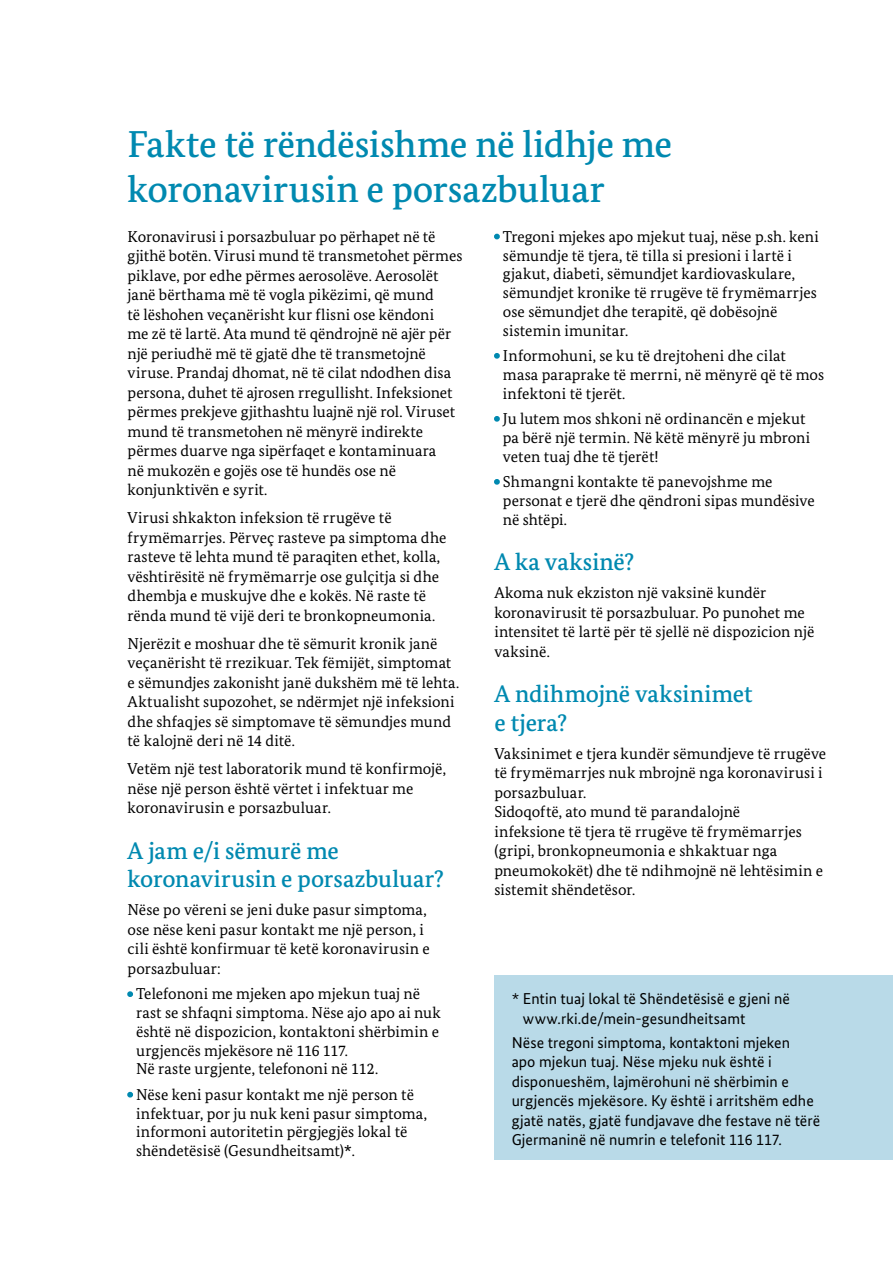
<style>
.page{position:relative;width:893px;height:1263px;background:#fff}
.page>*{position:absolute;margin:0;border:0;box-sizing:border-box;transform-origin:0 0}
.Head_2_BMG{font:500 37.5px/45px "Bundes Serif";letter-spacing:-.005em;color:#0089b0}
.Head_3_BMG{font:500 24px/28.5px "Bundes Serif";color:#0089b0}
.Fließ_BMG{font:15.75px/19.5px "Bundes Serif";color:#000}
.Fließ_aufzählung_BMG{font:15.75px/18.8px "Bundes Serif";letter-spacing:.005em;color:#000}
.Kasten_BMG{font:15.75px/19.5px "Bundes Sans";letter-spacing:.005em;color:#000}
.s1{font-weight:700;color:#0089b0}
</style>
<div class="page">
<div style="left:494px;top:975px;width:399px;height:185px;background:#b9dae8"></div>
<svg style="left:127px;top:991px;width:6px;height:6px"></svg>
<svg style="left:127px;top:1092px;width:6px;height:5px"></svg>
<svg style="left:494px;top:234px;width:6px;height:5px"></svg>
<svg style="left:494px;top:353px;width:6px;height:6px"></svg>
<svg style="left:494px;top:416px;width:6px;height:6px"></svg>
<svg style="left:494px;top:479px;width:6px;height:6px"></svg>
<h2 class="Head_2_BMG" style="left:128px;top:121px;width:546px">Fakte të rëndësishme në lidhje me koronavirusin e porsazbuluar</h2>
<p class="Fließ_BMG" style="left:128px;top:227px;width:336px">Koronavirusi i porsazbuluar po përhapet në të gjithë botën. Virusi mund të transmetohet përmes piklave, por edhe përmes aerosolëve. Aerosolët janë bërthama më të vogla pikëzimi, që mund<br>të lëshohen veçanërisht kur flisni ose këndoni<br>me zë të lartë. Ata mund të qëndrojnë në ajër për një periudhë më të gjatë dhe të transmetojnë viruse. Prandaj dhomat, në të cilat ndodhen disa persona, duhet të ajrosen rregullisht. Infeksionet përmes prekjeve gjithashtu luajnë një rol. Viruset mund të transmetohen në mënyrë indirekte përmes duarve nga sipërfaqet e kontaminuara<br>në mukozën e gojës ose të hundës ose në konjunktivën e syrit.</p>
<p class="Fließ_BMG" style="left:128px;top:508px;width:320px">Virusi shkakton infeksion të rrugëve të frymëmarrjes. Përveç rasteve pa simptoma dhe rasteve të lehta mund të paraqiten ethet, kolla, vështirësitë në frymëmarrje ose gulçitja si dhe dhembja e muskujve dhe e kokës. Në raste të rënda mund të vijë deri te bronkopneumonia.</p>
<p class="Fließ_BMG" style="left:128px;top:634px;width:333px">Njerëzit e moshuar dhe të sëmurit kronik janë veçanërisht të rrezikuar. Tek fëmijët, simptomat e sëmundjes zakonisht janë dukshëm më të lehta.<br>Aktualisht supozohet, se ndërmjet një infeksioni dhe shfaqjes së simptomave të sëmundjes mund të kalojnë deri në 14 ditë.</p>
<p class="Fließ_BMG" style="left:128px;top:759px;width:320px">Vetëm një test laboratorik mund të konfirmojë, nëse një person është vërtet i infektuar me koronavirusin e porsazbuluar.</p>
<h3 class="Head_3_BMG" style="left:128px;top:836px;width:318px">A jam e/i sëmurë me koronavirusin e porsazbuluar?</h3>
<p class="Fließ_BMG" style="left:128px;top:900px;width:304px">Nëse po vëreni se jeni duke pasur simptoma, ose nëse keni pasur kontakt me një person, i cili është konfirmuar të ketë koronavirusin e porsazbuluar:</p>
<p class="Fließ_aufzählung_BMG" style="left:136px;top:984px;width:306px;text-indent:-9px"><span class="s1">•</span> Telefononi me mjeken apo mjekun tuaj në rast se shfaqni simptoma. Nëse ajo apo ai nuk është në dispozicion, kontaktoni shërbimin e urgjencës mjekësore në 116 117.<br>Në raste urgjente, telefononi në 112.</p>
<p class="Fließ_aufzählung_BMG" style="left:136px;top:1085px;width:292px;text-indent:-9px"><span class="s1">•</span> Nëse keni pasur kontakt me një person të infektuar, por ju nuk keni pasur simptoma, informoni autoritetin përgjegjës lokal të shëndetësisë (Gesundheitsamt)*.</p>
<p class="Fließ_aufzählung_BMG" style="left:503px;top:227px;width:318px;text-indent:-9px"><span class="s1">•</span> Tregoni mjekes apo mjekut tuaj, nëse p.sh. keni sëmundje të tjera, të tilla si presioni i lartë i gjakut, diabeti, sëmundjet kardiovaskulare, sëmundjet kronike të rrugëve të frymëmarrjes ose sëmundjet dhe terapitë, që dobësojnë sistemin imunitar.</p>
<p class="Fließ_aufzählung_BMG" style="left:503px;top:346px;width:323px;text-indent:-9px"><span class="s1">•</span> Informohuni, se ku të drejtoheni dhe cilat masa paraprake të merrni, në mënyrë që të mos infektoni të tjerët.</p>
<p class="Fließ_aufzählung_BMG" style="left:503px;top:409px;width:309px;text-indent:-9px"><span class="s1">•</span> Ju lutem mos shkoni në ordinancën e mjekut pa bërë një termin. Në këtë mënyrë ju mbroni veten tuaj dhe të tjerët!</p>
<p class="Fließ_aufzählung_BMG" style="left:503px;top:472px;width:313px;text-indent:-9px"><span class="s1">•</span> Shmangni kontakte të panevojshme me personat e tjerë dhe qëndroni sipas mundësive në shtëpi.</p>
<h3 class="Head_3_BMG" style="left:494px;top:547px;width:142px">A ka vaksinë?</h3>
<p class="Fließ_BMG" style="left:494px;top:583px;width:322px">Akoma nuk ekziston një vaksinë kundër koronavirusit të porsazbuluar. Po punohet me intensitet të lartë për të sjellë në dispozicion një vaksinë.</p>
<h3 class="Head_3_BMG" style="left:494px;top:679px;width:260px">A ndihmojnë vaksinimet e tjera?</h3>
<p class="Fließ_BMG" style="left:494px;top:743px;width:333px">Vaksinimet e tjera kundër sëmundjeve të rrugëve të frymëmarrjes nuk mbrojnë nga koronavirusi i porsazbuluar.<br>Sidoqoftë, ato mund të parandalojnë<br>infeksione të tjera të rrugëve të frymëmarrjes (gripi, bronkopneumonia e shkaktuar nga pneumokokët) dhe të ndihmojnë në lehtësimin e sistemit shëndetësor.</p>
<p class="Kasten_BMG" style="left:523px;top:989px;width:269px;text-indent:-11px">* Entin tuaj lokal të Shëndetësisë e gjeni në www.rki.de/mein-gesundheitsamt</p>
<p class="Kasten_BMG" style="left:512px;top:1032px;width:310px">Nëse tregoni simptoma, kontaktoni mjeken<br>apo mjekun tuaj. Nëse mjeku nuk është i disponueshëm, lajmërohuni në shërbimin e urgjencës mjekësore. Ky është i arritshëm edhe gjatë natës, gjatë fundjavave dhe festave në tërë Gjermaninë në numrin e telefonit 116 117.</p>
</div>
